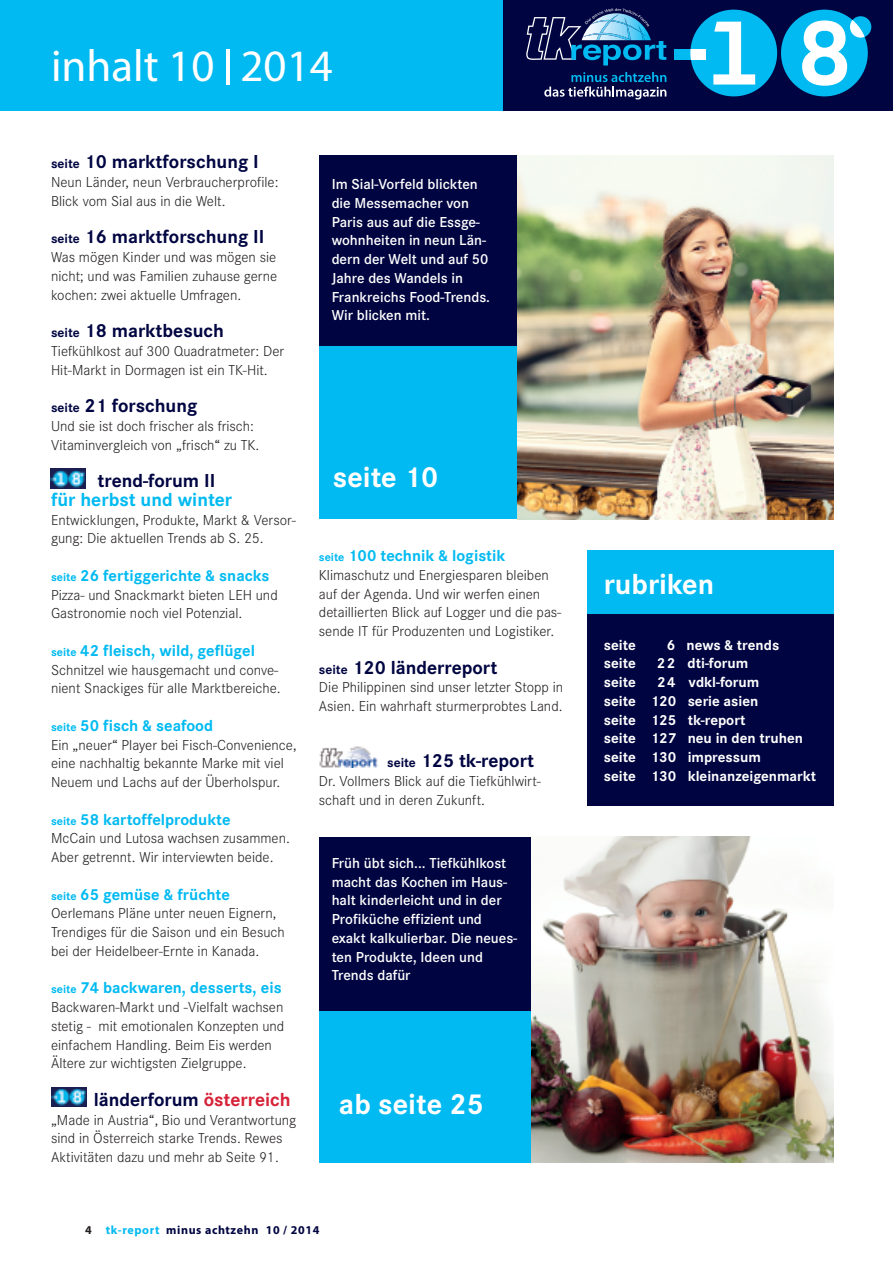
<style>
.page{position:relative;width:893px;height:1263px;background:#fff}
.page>*{position:absolute;margin:0;border:0;box-sizing:border-box;transform-origin:0 0}
.t1{font:45px "Myriad Pro";color:#fff}
.t2{font:700 30px "Corporate S";color:#fff}
.t3{font:700 19.5px "Corporate S";color:#000541}
.t4{font:700 19.5px "Corporate S";color:#00baf1}
.t5{font:700 16.5px "Corporate S";color:#00baf1}
.t6{font:300 15px/18.8px "Corporate S";color:#231f20}
.t7{font:600 15px/18.8px "Corporate S";color:#fff}
.t8{font:700 15px/18.8px "Corporate S";color:#fff}
.t9{font:700 12px "Myriad Pro";letter-spacing:.05em;color:#000541}
.s1{font-size:13.5px}
.s2{font-size:12px}
.s3{color:#d62238}
.s4{color:#231f20}
.s5{color:#00baf1}
</style>
<div class="page">
<div style="left:0;top:0;width:543px;height:111px;background:#00baf1"></div>
<div style="left:503px;top:0;width:390px;height:111px;background:#000541"></div>
<div style="left:674px;top:50px;width:18px;height:10px;background:#00baf1"></div>
<div style="left:690px;top:10px;width:87px;height:86px;background:#00baf1;border-radius:50%"></div>
<div style="left:690px;top:50px;width:16px;height:10px;background:#fff"></div>
<div style="left:781px;top:10px;width:87px;height:86px;background:#00baf1;border-radius:50%"></div>
<svg style="left:802px;top:16px;width:69px;height:70px"></svg>
<svg style="left:713px;top:22px;width:42px;height:63px"></svg>
<svg style="left:544px;top:72px;width:122px;height:27px"></svg>
<svg style="left:526px;top:8px;width:140px;height:57px"></svg>
<div style="left:319px;top:339px;width:202px;height:180px;background:#00baf1"></div>
<div style="left:319px;top:155px;width:200px;height:191px;background:#000541"></div>
<img style="left:518px;top:155px;width:316px;height:364px">
<img style="left:531px;top:837px;width:303px;height:325px">
<div style="left:587px;top:555px;width:247px;height:251px;background:#000541"></div>
<div style="left:587px;top:551px;width:247px;height:63px;background:#00baf1"></div>
<img style="left:319px;top:746px;width:59px;height:22px">
<img style="left:50px;top:469px;width:35px;height:19px">
<div style="left:319px;top:837px;width:212px;height:304px;background:#000541"></div>
<div style="left:319px;top:1011px;width:212px;height:151px;background:#00baf1"></div>
<img style="left:51px;top:1087px;width:35px;height:19px">
<h1 class="t1" style="left:51px;top:49px;width:283px">inhalt 10 2014</h1>
<h3 class="t3" style="left:51px;top:150px;width:209px"><span class="s1">seite</span> 10 marktforschung I</h3>
<p class="t6" style="left:51px;top:172px;width:229px">Neun Länder, neun Verbraucherprofile:<br>Blick vom Sial aus in die Welt.</p>
<h3 class="t3" style="left:51px;top:225px;width:215px"><span class="s1">seite</span> 16 marktforschung II</h3>
<p class="t6" style="left:51px;top:247px;width:228px;text-align:justify">Was mögen Kinder und was mögen sie nicht; und was Familien zuhause gerne kochen: zwei aktuelle Umfragen.</p>
<h3 class="t3" style="left:51px;top:319px;width:175px"><span class="s1">seite</span> 18 marktbesuch</h3>
<p class="t6" style="left:51px;top:341px;width:235px">Tiefkühlkost auf 300 Quadratmeter: Der<br>Hit-Markt in Dormagen ist ein TK-Hit.</p>
<h3 class="t3" style="left:51px;top:394px;width:148px"><span class="s1">seite</span> 21 forschung</h3>
<p class="t6" style="left:51px;top:416px;width:210px">Und sie ist doch frischer als frisch:<br>Vitaminvergleich von „frisch“ zu TK.</p>
<h3 class="t3" style="left:97px;top:469px;width:119px">trend-forum II</h3>
<h3 class="t4" style="left:51px;top:488px;width:183px">für herbst und winter</h3>
<p class="t6" style="left:51px;top:510px;width:246px">Entwicklungen, Produkte, Markt &amp; Versor&shy;gung: Die aktuellen Trends ab S. 25.</p>
<p class="t5" style="left:51px;top:565px;width:220px"><span class="s2">seite</span> 26 fertiggerichte &amp; snacks</p>
<p class="t6" style="left:51px;top:585px;width:228px">Pizza- und Snackmarkt bieten LEH und<br>Gastronomie noch viel Potenzial.</p>
<p class="t5" style="left:51px;top:640px;width:205px"><span class="s2">seite</span> 42 fleisch, wild, geflügel</p>
<p class="t6" style="left:51px;top:660px;width:231px">Schnitzel wie hausgemacht und conve&shy;nient Snackiges für alle Marktbereiche.</p>
<p class="t5" style="left:51px;top:715px;width:164px"><span class="s2">seite</span> 50 fisch &amp; seafood</p>
<p class="t6" style="left:51px;top:735px;width:247px">Ein „neuer“ Player bei Fisch-Convenience, eine nachhaltig bekannte Marke mit viel<br>Neuem und Lachs auf der Überholspur.</p>
<p class="t5" style="left:51px;top:809px;width:181px"><span class="s2">seite</span> 58 kartoffelprodukte</p>
<p class="t6" style="left:51px;top:829px;width:240px">McCain und Lutosa wachsen zusammen.<br>Aber getrennt. Wir interviewten beide.</p>
<p class="t5" style="left:51px;top:884px;width:180px"><span class="s2">seite</span> 65 gemüse &amp; früchte</p>
<p class="t6" style="left:51px;top:904px;width:235px">Oerlemans Pläne unter neuen Eignern,<br>Trendiges für die Saison und ein Besuch bei der Heidelbeer-Ernte in Kanada.</p>
<p class="t5" style="left:51px;top:978px;width:232px"><span class="s2">seite</span> 74 backwaren, desserts, eis</p>
<p class="t6" style="left:51px;top:997px;width:235px">Backwaren-Markt und -Vielfalt wachsen stetig - mit emotionalen Konzepten und einfachem Handling. Beim Eis werden Ältere zur wichtigsten Zielgruppe.</p>
<h3 class="t3" style="left:94px;top:1088px;width:198px">länderforum <span class="s3">österreich</span></h3>
<p class="t6" style="left:51px;top:1110px;width:247px">„Made in Austria“, Bio und Verantwortung sind in Österreich starke Trends. Rewes<br>Aktivitäten dazu und mehr ab Seite 91.</p>
<p class="t7" style="left:332px;top:174px;width:160px">Im Sial-Vorfeld blickten die Messemacher von<br>Paris aus auf die Essge&shy;wohnheiten in neun Län&shy;dern der Welt und auf 50<br>Jahre des Wandels in<br>Frankreichs Food-Trends.<br>Wir blicken mit.</p>
<h2 class="t2" style="left:333px;top:459px;width:107px">seite 10</h2>
<p class="t5" style="left:319px;top:546px;width:188px"><span class="s2">seite</span> 100 technik &amp; logistik</p>
<p class="t6" style="left:319px;top:565px;width:244px">Klimaschutz und Energiesparen bleiben auf der Agenda. Und wir werfen einen detaillierten Blick auf Logger und die pas&shy;sende IT für Produzenten und Logistiker.</p>
<h3 class="t3" style="left:319px;top:655px;width:180px"><span class="s1">seite</span> 120 länderreport</h3>
<p class="t6" style="left:319px;top:678px;width:246px">Die Philippinen sind unser letzter Stopp in<br>Asien. Ein wahrhaft sturmerprobtes Land.</p>
<h3 class="t3" style="left:387px;top:749px;width:149px"><span class="s1">seite</span> 125 tk-report</h3>
<p class="t6" style="left:319px;top:772px;width:223px">Dr. Vollmers Blick auf die Tiefkühlwirt&shy;schaft und in deren Zukunft.</p>
<p class="t7" style="left:332px;top:853px;width:187px">Früh übt sich... Tiefkühlkost macht das Kochen im Haus&shy;halt kinderleicht und in der<br>Profiküche effizient und exakt kalkulierbar. Die neues&shy;ten Produkte, Ideen und<br>Trends dafür</p>
<h2 class="t2" style="left:339px;top:1086px;width:146px">ab seite 25</h2>
<p class="t9" style="left:85px;top:1225px;width:236px"><span class="s4">4</span> <span class="s5">tk-report</span> minus achtzehn 10 / 2014</p>
<h2 class="t2" style="left:604px;top:566px;width:112px">rubriken</h2>
<p class="t8" style="left:604px;top:635px;width:33px">seite</p>
<p class="t8" style="left:667px;top:635px;width:114px">6 news &amp; trends</p>
<p class="t8" style="left:604px;top:654px;width:33px">seite</p>
<p class="t8" style="left:657px;top:654px;width:93px">22 dti-forum</p>
<p class="t8" style="left:604px;top:673px;width:33px">seite</p>
<p class="t8" style="left:604px;top:673px;width:214px;text-indent:53px">24 vdkl-forum<br>seite 120 serie asien<br>seite 125 tk-report<br>seite 127 neu in den truhen seite 130 impressum<br>seite 130 kleinanzeigenmarkt</p>
</div>
